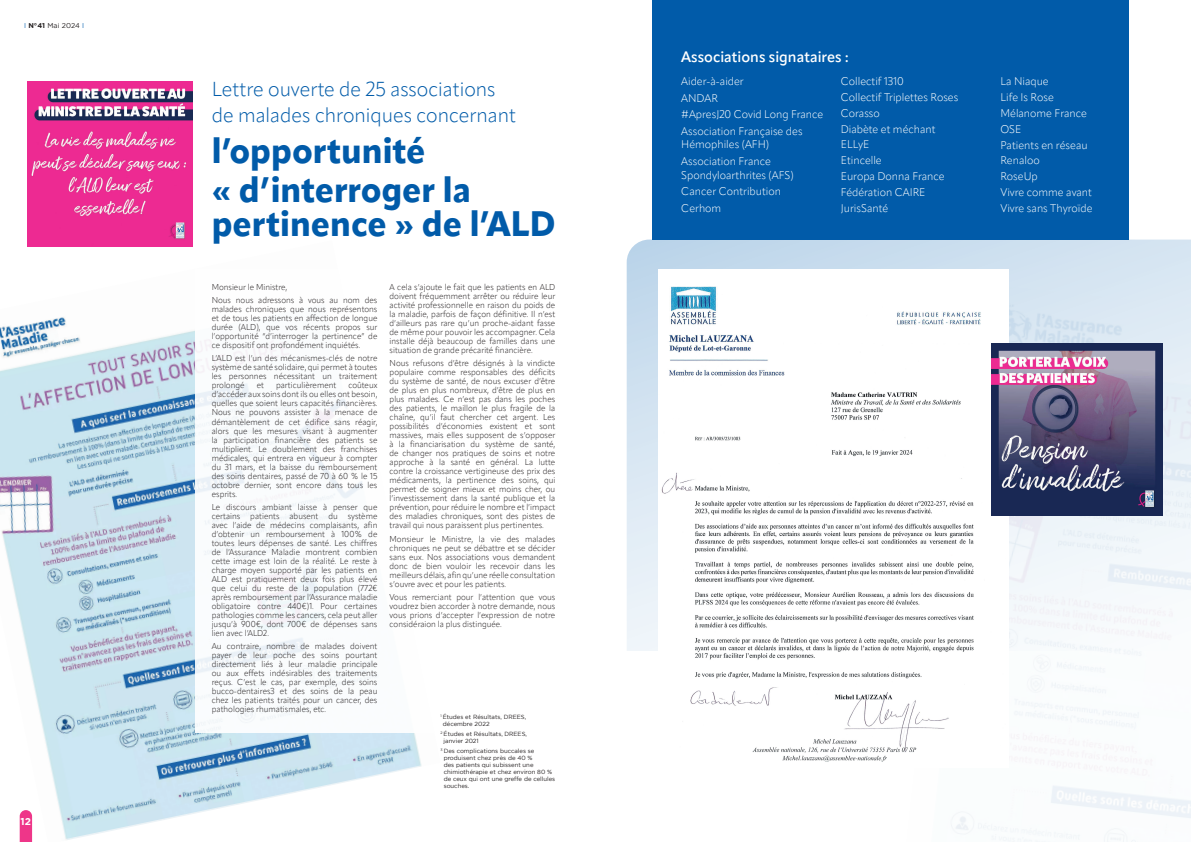
<style>
.page{position:relative;width:1191px;height:842px;background:#fff}
.page>*{position:absolute;margin:0;border:0;box-sizing:border-box;transform-origin:0 0}
.t1{font:800 35px/38.7px "Apparat";color:#015ba9}
.t2{font:300 20px/26px "Apparat";color:#015ba9}
.t3{font:600 15px "Apparat";color:#fff}
.t4{font:300 11px/15.8px "Apparat";color:#fff}
.t5{font:700 10px "Gotham";color:#fff}
.t6{font:300 8.5px/9px "Apparat";color:#231f20;text-align:justify;scale:.95 1}
.t7{font:7px "Gotham";letter-spacing:.01em;color:#231f20}
.t8{font:6px/7px "Gotham";color:#231f20}
.s1{color:#116ab5}
.s2{font-weight:700}
</style>
<div class="page">
<svg style="left:626px;top:240px;width:565px;height:411px"></svg>
<img style="left:658px;top:270px;width:350px;height:492px">
<img style="left:27px;top:81px;width:166px;height:159px">
<img style="left:0;top:240px;width:422px;height:602px">
<div style="left:196px;top:269px;width:376px;height:464px;background:#fff"></div>
<div style="left:652px;top:0;width:476px;height:240px;background:#015ba9"></div>
<img style="left:991px;top:344px;width:171px;height:171px">
<p class="t7" style="left:24px;top:21px;width:62px"><span class="s1">I</span> <span class="s2">N°41</span> Mai 2024 <span class="s1">I</span></p>
<p class="t5" style="left:21px;top:816px;width:12px">12</p>
<h2 class="t2" style="left:212px;top:76px;width:306px">Lettre ouverte de 25 associations de malades chroniques concernant</h2>
<h1 class="t1" style="left:212px;top:132px;width:261px">l’opportunité<br>« d’interroger la</h1>
<h1 class="t1" style="left:212px;top:205px;width:345px">pertinence » de l’ALD</h1>
<p class="t6" style="left:212px;top:280px;width:176px;line-height:13.3px">Monsieur le Ministre,<br>Nous nous adressons à vous au nom des</p>
<p class="t6" style="left:212px;top:305px;width:176px">malades chroniques que nous représentons et de tous les patients en affection de longue durée (ALD), que vos récents propos sur l’opportunité “d’interroger la pertinence” de ce dispositif ont profondément inquiétés.</p>
<p class="t6" style="left:212px;top:354px;width:176px">L’ALD est l’un des mécanismes-clés de notre système de santé solidaire, qui permet à toutes les personnes nécessitant un traitement prolongé</p>
<p class="t6" style="left:389px;top:283px;width:176px">A cela s’ajoute le fait que les patients en ALD doivent fréquemment arrêter ou réduire leur activité professionnelle en raison du poids de la maladie, parfois de façon définitive. Il n’est d’ailleurs pas rare qu’un proche-aidant fasse de même pour pouvoir les accompagner. Cela installe déjà beaucoup de familles dans une situation de grande précarité financière.</p>
<p class="t6" style="left:389px;top:359px;width:176px">Nous refusons d’être désignés à la vindicte populaire comme responsables des déficits du système de santé, de nous excuser d’être de plus en plus nombreux, d’être de plus en plus malades. Ce n’est pas dans les poches des patients, le maillon le plus fragile de la chaîne, qu’il faut chercher cet argent. Les possibilités d’économies existent et sont massives, mais elles supposent de s’opposer à la financiarisation du système de santé, de changer nos pratiques de soins et notre approche à la santé en général. La lutte contre la croissance vertigineuse des prix des médicaments, la pertinence des soins, qui permet de soigner mieux et moins cher, ou l’investissement dans la santé publique et la prévention, pour réduire le nombre et l’impact des maladies chroniques, sont des pistes de travail qui nous paraissent plus pertinentes.</p>
<p class="t6" style="left:389px;top:534px;width:176px">Monsieur le Ministre, la vie des malades chroniques ne peut se débattre et se décider sans eux. Nos associations vous demandent donc de bien vouloir les recevoir dans les meilleurs délais, afin qu’une réelle consultation s’ouvre avec et pour les patients.</p>
<p class="t6" style="left:389px;top:592px;width:176px">Vous remerciant pour l’attention que vous voudrez bien accorder à notre demande, nous vous prions d’accepter l’expression de notre considéraion la plus distinguée.</p>
<p class="t6" style="left:257px;top:381px;width:9px">et</p>
<p class="t6" style="left:276px;top:381px;width:65px">particulièrement</p>
<p class="t6" style="left:212px;top:381px;width:176px;text-indent:137px">coûteux d’accéder aux soins dont ils ou elles ont besoin, quelles que soient leurs capacités financières.<br>Nous ne pouvons assister à la menace de démantèlement de cet édifice sans réagir, alors que les mesures visant à augmenter la participation financière des patients se multiplient. Le doublement des franchises médicales, qui entrera en vigueur à compter du 31 mars, et la baisse du remboursement des soins dentaires, passé de 70 à 60 % le 15 octobre dernier, sont encore dans tous les esprits.</p>
<p class="t6" style="left:212px;top:502px;width:176px">Le discours ambiant laisse à penser que certains patients abusent du système avec l’aide de médecins complaisants, afin d’obtenir un remboursement à 100% de toutes leurs dépenses de santé. Les chiffres de l’Assurance Maladie montrent combien cette image est loin de la réalité. Le reste à charge moyen supporté par les patients en ALD est pratiquement deux fois plus élevé que celui du reste de la population (772€ après remboursement par l’Assurance maladie obligatoire contre 440€)1. Pour certaines pathologies comme les cancers, cela peut aller jusqu’à 900€, dont 700€ de dépenses sans lien avec l’ALD2.</p>
<p class="t6" style="left:212px;top:642px;width:176px">Au contraire, nombre de malades doivent payer de leur poche des soins pourtant directement liés à leur maladie principale ou aux effets indésirables des traitements reçus. C’est le cas, par exemple, des soins bucco-dentaires3 et des soins de la peau chez les patients traités pour un cancer, des pathologies rhumatismales, etc.</p>
<p class="t8" style="left:443px;top:713px;width:85px;text-indent:-2px"><sup>1</sup> Études et Résultats, DREES, décembre 2022</p>
<p class="t8" style="left:443px;top:730px;width:85px;text-indent:-3px"><sup>2</sup> Études et Résultats, DREES, janvier 2021</p>
<p class="t8" style="left:444px;top:747px;width:113px;text-indent:-3px"><sup>3</sup> Des complications buccales se produisent chez près de 40 %<br>des patients qui subissent une chimiothérapie et chez environ 80 % de ceux qui ont une greffe de cellules souches.</p>
<h3 class="t3" style="left:681px;top:48px;width:169px">Associations signataires :</h3>
<p class="t4" style="left:681px;top:73px;width:144px;line-height:16.5px">Aider-à-aider<br>ANDAR<br>#ApresJ20 Covid Long France<br>Association Française des</p>
<p class="t4" style="left:681px;top:136px;width:91px;line-height:16.5px">Hémophiles (AFH)<br>Association France</p>
<p class="t4" style="left:681px;top:167px;width:114px;line-height:16.5px">Spondyloarthrites (AFS)<br>Cancer Contribution<br>Cerhom</p>
<p class="t4" style="left:841px;top:74px;width:119px">Collectif 1310<br>Collectif Triplettes Roses<br>Corasso<br>Diabète et méchant<br>ELLyE<br>Etincelle<br>Europa Donna France<br>Fédération CAIRE<br>JurisSanté</p>
<p class="t4" style="left:1000px;top:74px;width:94px">La Niaque<br>Life Is Rose<br>Mélanome France<br>OSE<br>Patients en réseau<br>Renaloo<br>RoseUp<br>Vivre comme avant<br>Vivre sans Thyroïde</p>
</div>
